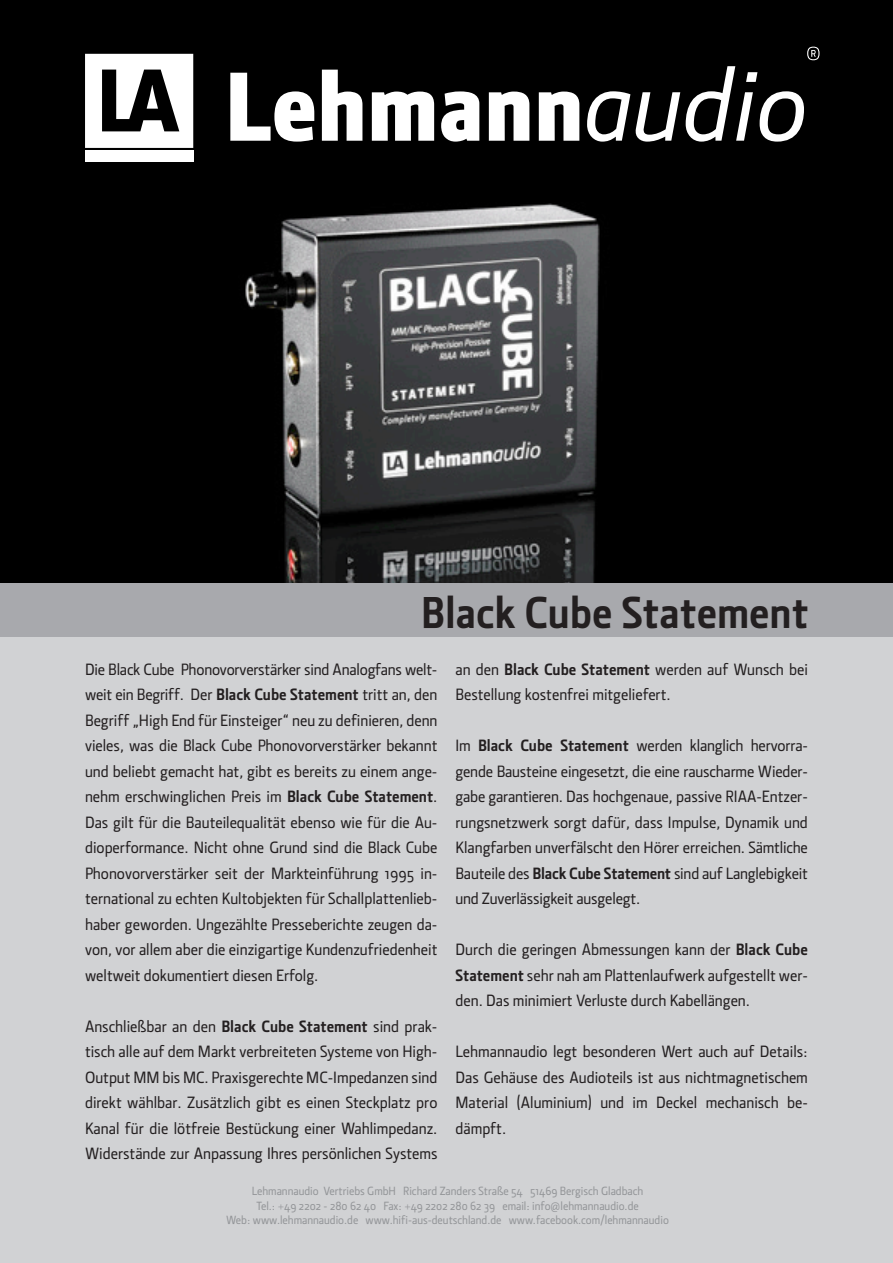
<style>
.page{position:relative;width:893px;height:1263px;background:#fff}
.page>*{position:absolute;margin:0;border:0;box-sizing:border-box;transform-origin:0 0}
.t1{font:700 45px "Section";color:#231f20}
.t2{font:500 16.5px/25.5px "Section";color:#231f20;text-align:justify}
.t3{font:500 12px/14.4px "Section";color:#939598;text-align:center}
.s1{font-weight:700}
</style>
<div class="page">
<img style="left:0;top:0;width:893px;height:584px">
<div style="left:0;top:586px;width:893px;height:677px;background:#d1d2d4"></div>
<div style="left:0;top:584px;width:893px;height:53px;background:#a8a9ad"></div>
<svg style="left:230px;top:73px;width:84px;height:69px"></svg>
<svg style="left:322px;top:70px;width:40px;height:71px"></svg>
<svg style="left:372px;top:92px;width:62px;height:49px"></svg>
<svg style="left:441px;top:91px;width:38px;height:51px"></svg>
<svg style="left:489px;top:92px;width:40px;height:49px"></svg>
<svg style="left:539px;top:92px;width:40px;height:49px"></svg>
<svg style="left:587px;top:91px;width:93px;height:51px"></svg>
<svg style="left:686px;top:66px;width:118px;height:76px"></svg>
<svg style="left:85px;top:54px;width:108px;height:94px"></svg>
<svg style="left:807px;top:47px;width:12px;height:13px"></svg>
<div style="left:85px;top:151px;width:108px;height:11px;background:#fff"></div>
<h1 class="t1" style="left:421px;top:587px;width:389px">Black Cube Statement</h1>
<p class="t2" style="left:85px;top:657px;width:354px">Die Black Cube Phonovorverstärker sind Analogfans welt&shy;weit ein Begriff. Der <span class="s1">Black Cube Statement</span> tritt an, den Begriff „High End für Einsteiger“ neu zu definieren, denn vieles, was die Black Cube Phonovorverstärker bekannt und beliebt gemacht hat, gibt es bereits zu einem ange&shy;nehm erschwinglichen Preis im <span class="s1">Black Cube Statement</span>.<br>Das gilt für die Bauteilequalität ebenso wie für die Au&shy;dioperformance. Nicht ohne Grund sind die Black Cube Phonovorverstärker seit der Markteinführung 1995 in&shy;ternational zu echten Kultobjekten für Schallplattenlieb&shy;haber geworden. Ungezählte Presseberichte zeugen da&shy;von, vor allem aber die einzigartige Kundenzufriedenheit weltweit dokumentiert diesen Erfolg.</p>
<p class="t2" style="left:85px;top:1013px;width:354px">Anschließbar an den <span class="s1">Black Cube Statement</span> sind prak&shy;tisch alle auf dem Markt verbreiteten Systeme von High-Output MM bis MC. Praxisgerechte MC-Impedanzen sind direkt wählbar. Zusätzlich gibt es einen Steckplatz pro Kanal für die lötfreie Bestückung einer Wahlimpedanz.<br>Widerstände zur Anpassung Ihres persönlichen Systems</p>
<p class="t2" style="left:455px;top:656px;width:354px">an den <span class="s1">Black Cube Statement</span> werden auf Wunsch bei<br>Bestellung kostenfrei mitgeliefert.</p>
<p class="t2" style="left:455px;top:733px;width:354px">Im <span class="s1">Black Cube Statement</span> werden klanglich hervorra&shy;gende Bausteine eingesetzt, die eine rauscharme Wieder&shy;gabe garantieren. Das hochgenaue, passive RIAA-Entzer&shy;rungsnetzwerk sorgt dafür, dass Impulse, Dynamik und Klangfarben unverfälscht den Hörer erreichen. Sämtliche Bauteile des <span class="s1">Black Cube Statement</span> sind auf Langlebigkeit und Zuverlässigkeit ausgelegt.</p>
<p class="t2" style="left:455px;top:937px;width:354px">Durch die geringen Abmessungen kann der <span class="s1">Black Cube Statement</span> sehr nah am Plattenlaufwerk aufgestellt wer&shy;den. Das minimiert Verluste durch Kabellängen.</p>
<p class="t2" style="left:455px;top:1039px;width:354px">Lehmannaudio legt besonderen Wert auch auf Details:<br>Das Gehäuse des Audioteils ist aus nichtmagnetischem Material (Aluminium) und im Deckel mechanisch be&shy;dämpft.</p>
<p class="t3" style="left:226px;top:1184px;width:444px">Lehmannaudio Vertriebs GmbH Richard Zanders Straße 54 51469 Bergisch Gladbach<br>Tel.: +49 2202 - 280 62 40 Fax: +49 2202 280 62 39 email: info@lehmannaudio.de<br>Web: www.lehmannaudio.de www.hifi-aus-deutschland.de www.facebook.com/lehmannaudio</p>
</div>
